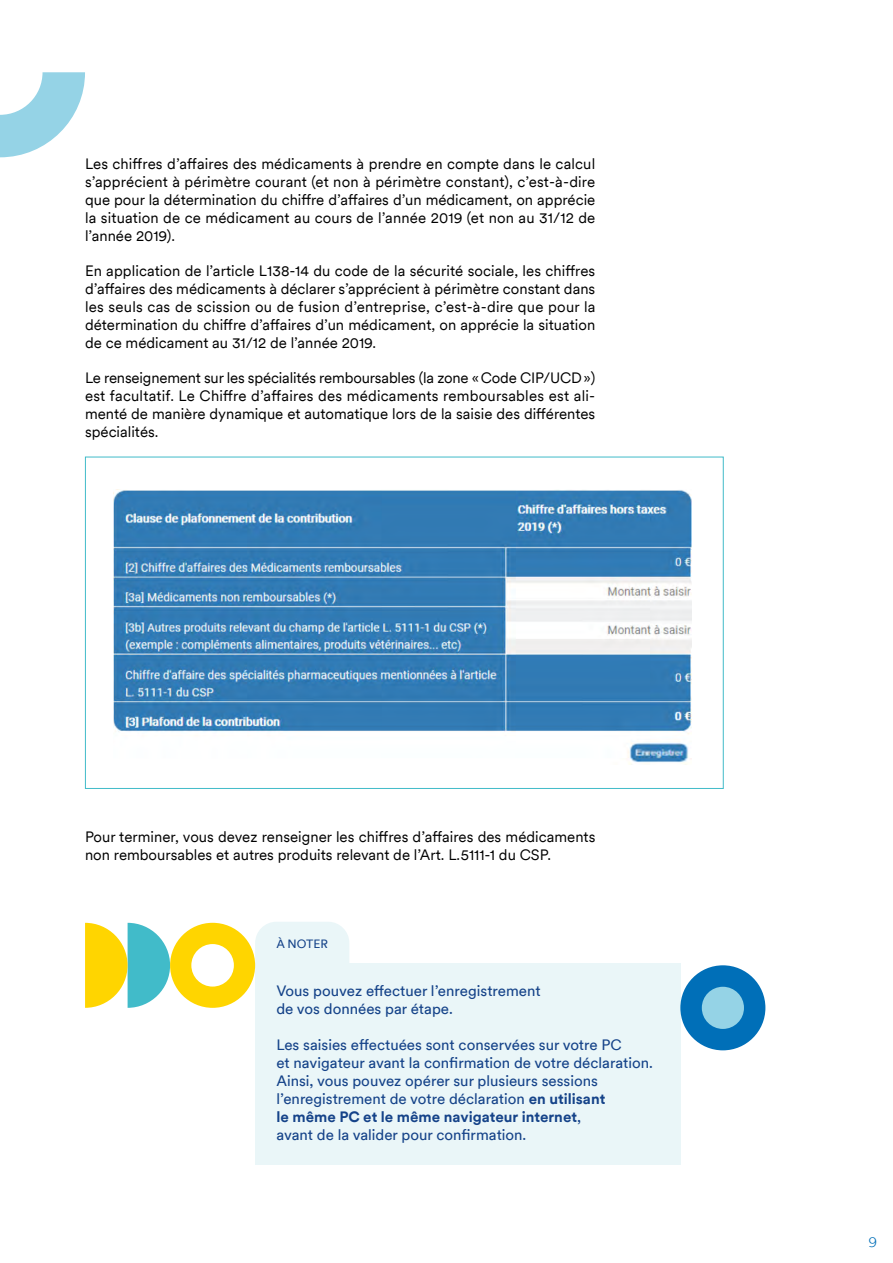
<style>
.page{position:relative;width:893px;height:1263px;background:#fff}
.page>*{position:absolute;margin:0;border:0;box-sizing:border-box;transform-origin:0 0}
.Texte{font:15px/18px "Circular";color:#000;text-align:justify}
.Encart_1{font:15px/18px "Circular";color:#154389}
.t1{font:300 15px "Circular";color:#006fb8}
.t2{font:12px "Circular";color:#154389}
.s1{font-weight:700}
</style>
<div class="page">
<img style="left:114px;top:489px;width:578px;height:275px">
<svg style="left:0;top:72px;width:85px;height:85px"></svg>
<div style="left:255px;top:963px;width:425px;height:201px;background:#eaf6f8"></div>
<svg style="left:85px;top:922px;width:264px;height:86px"></svg>
<div style="left:680px;top:965px;width:85px;height:85px;background:#006fb8;border-radius:50%"></div>
<div style="left:702px;top:987px;width:42px;height:42px;background:#95d3e6;border-radius:50%"></div>
<p class="Texte" style="left:85px;top:154px;width:512px">Les chiffres d’affaires des médicaments à prendre en compte dans le calcul s’apprécient à périmètre courant (et non à périmètre constant), c’est-à-dire que pour la détermination du chiffre d’affaires d’un médicament, on apprécie la situation de ce médicament au cours de l’année 2019 (et non au 31/12 de l’année 2019).</p>
<p class="Texte" style="left:85px;top:261px;width:512px">En application de l’article L138‑14 du code de la sécurité sociale, les chiffres d’affaires des médicaments à déclarer s’apprécient à périmètre constant dans les seuls cas de scission ou de fusion d’entreprise, c’est-à-dire que pour la détermination du chiffre d’affaires d’un médicament, on apprécie la situation de ce médicament au 31/12 de l’année 2019.</p>
<p class="Texte" style="left:85px;top:368px;width:512px">Le renseignement sur les spécialités remboursables (la zone «Code CIP/UCD») est facultatif. Le Chiffre d’affaires des médicaments remboursables est ali‑ menté de manière dynamique et automatique lors de la saisie des différentes spécialités.</p>
<p class="Texte" style="left:85px;top:827px;width:512px">Pour terminer, vous devez renseigner les chiffres d’affaires des médicaments non remboursables et autres produits relevant de l’Art. L.5111‑1 du CSP.</p>
<p class="t2" style="left:276px;top:935px;width:53px">À NOTER</p>
<p class="Encart_1" style="left:276px;top:980px;width:266px">Vous pouvez effectuer l’enregistrement de vos données par étape.</p>
<p class="Encart_1" style="left:276px;top:1034px;width:378px">Les saisies effectuées sont conservées sur votre PC<br>et navigateur avant la confirmation de votre déclaration.<br>Ainsi, vous pouvez opérer sur plusieurs sessions l’enregistrement de votre déclaration <span class="s1">en utilisant<br>le même PC et le même navigateur internet</span>,<br>avant de la valider pour confirmation.</p>
<p class="t1" style="left:868px;top:1232px;width:10px">9</p>
</div>
